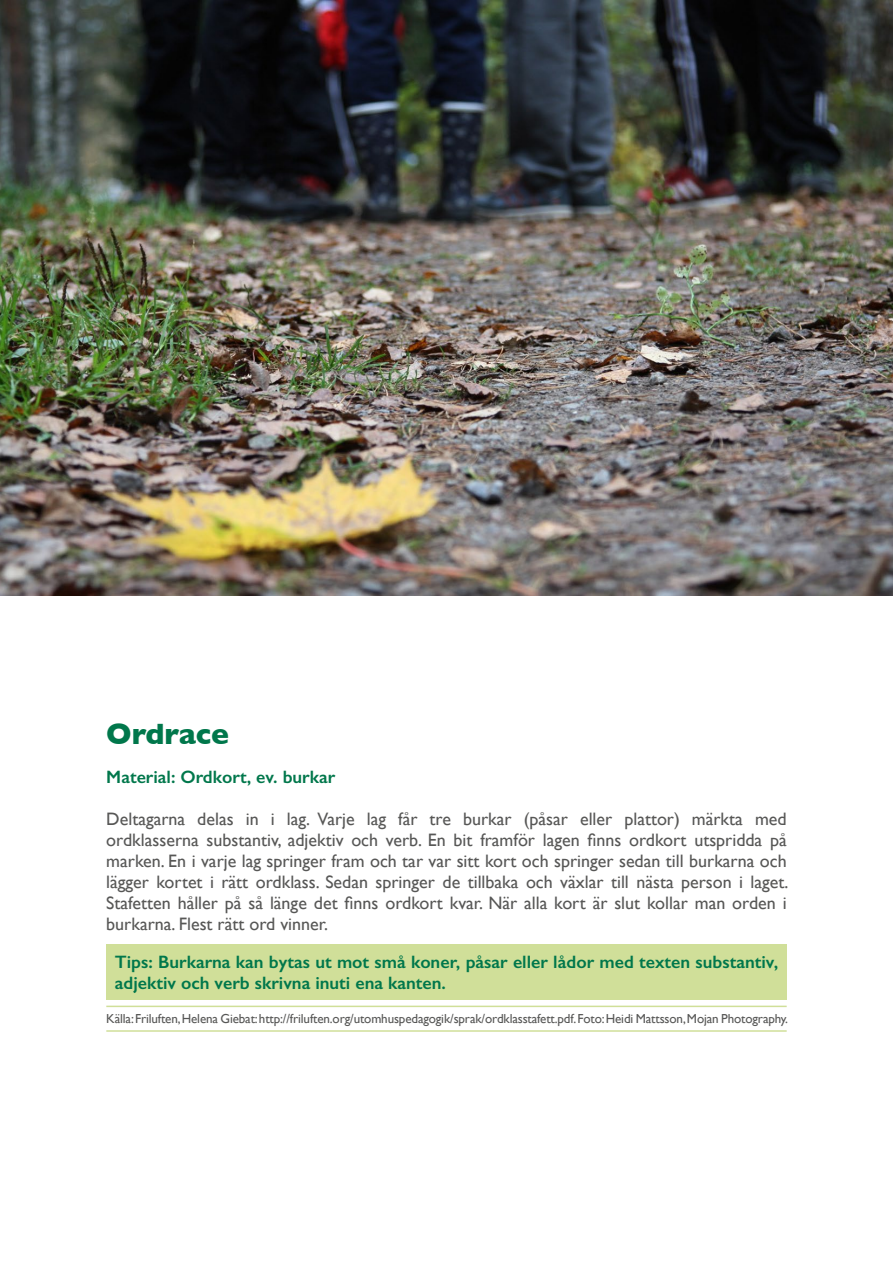
<style>
.page{position:relative;width:893px;height:1263px;background:#fff}
.page>*{position:absolute;margin:0;border:0;box-sizing:border-box;transform-origin:0 0}
.pääotsikko{font:700 30px "Gill Sans";color:#00774b}
.basic_väljempi{font:18px/21px "Gill Sans";color:#575756;text-align:justify}
.bold_vihreä{font:600 18px/21px "Gill Sans";color:#00774b}
.t1{font:13.05px "Gill Sans";letter-spacing:-.01em;color:#575756}
</style>
<div class="page">
<img style="left:0;top:0;width:893px;height:595px">
<div style="left:106px;top:944px;width:681px;height:56px;background:#d0df99"></div>
<hr style="left:106px;top:1030px;width:681px;height:2px;background:#d0df99">
<hr style="left:106px;top:1006px;width:681px;height:1px;background:#d0df99">
<p class="pääotsikko" style="left:106px;top:709px;width:124px">Ordrace</p>
<p class="bold_vihreä" style="left:106px;top:766px;width:231px">Material: Ordkort, ev. burkar</p>
<p class="basic_väljempi" style="left:106px;top:808px;width:684px">Deltagarna delas in i lag. Varje lag får tre burkar (påsar eller plattor) märkta med ordklasserna substantiv, adjektiv och verb. En bit framför lagen finns ordkort utspridda på marken. En i varje lag springer fram och tar var sitt kort och springer sedan till burkarna och lägger kortet i rätt ordklass. Sedan springer de tillbaka och växlar till nästa person i laget.<br>Stafetten håller på så länge det finns ordkort kvar. När alla kort är slut kollar man orden i burkarna. Flest rätt ord vinner.</p>
<p class="bold_vihreä" style="left:115px;top:951px;width:665px">Tips: Burkarna kan bytas ut mot små koner, påsar eller lådor med texten substantiv, adjektiv och verb skrivna inuti ena kanten.</p>
<p class="t1" style="left:106px;top:1010px;width:683px">Källa: Friluften, Helena Giebat: http://friluften.org/utomhuspedagogik/sprak/ordklasstafett.pdf. Foto: Heidi Mattsson, Mojan Photography.</p>
</div>
